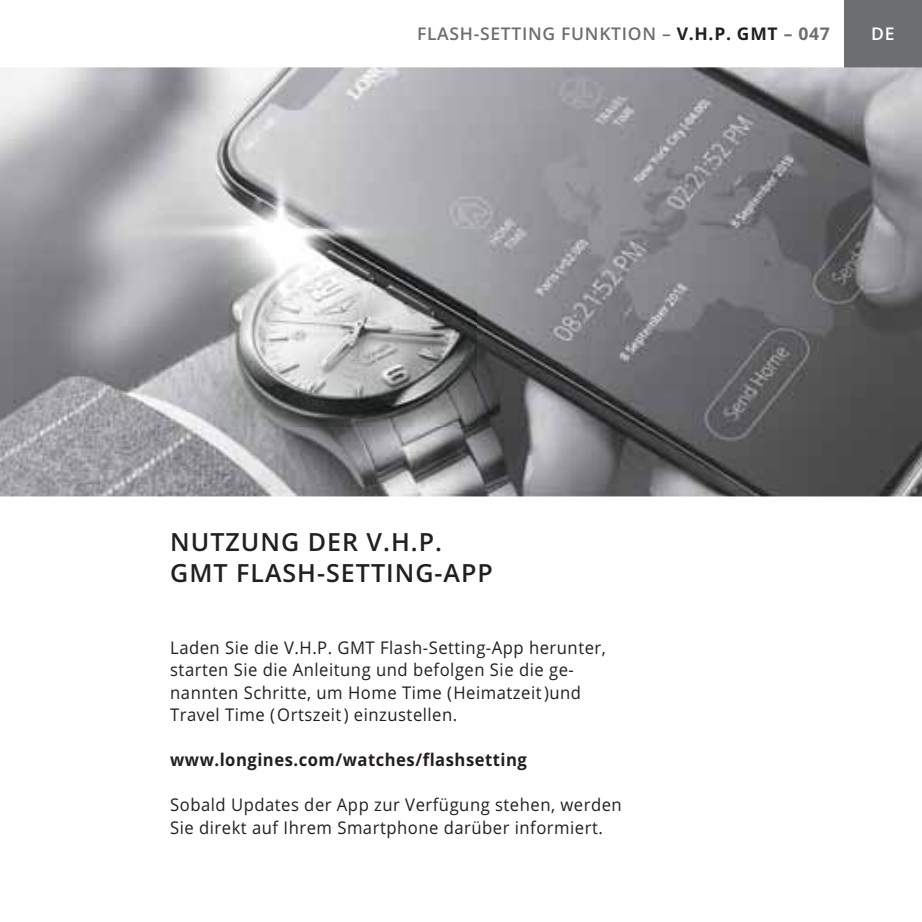
<style>
.page{position:relative;width:922px;height:922px;background:#fff}
.page>*{position:absolute;margin:0;border:0;box-sizing:border-box;transform-origin:0 0}
.t1{font:600 25px/31.2px "Open Sans";letter-spacing:.04em;color:#231f20}
.t2{font:17.5px/22.5px "Open Sans";letter-spacing:.03em;color:#231f20;scale:.95 1}
.t3{font:700 17.5px "Open Sans";letter-spacing:.03em;color:#231f20;scale:.95 1}
.t4{font:600 17.5px "Open Sans";letter-spacing:.04em;color:#6d6e70}
.t5{font:600 17.5px "Open Sans";color:#fff}
.s1{font-weight:700;color:#231f20}
.s2{font-weight:700}
</style>
<div class="page">
<div style="left:843px;top:0;width:78px;height:67px;background:#6d6e70"></div>
<img style="left:0;top:67px;width:921px;height:429px">
<img style="left:228px;top:230px;width:248px;height:197px">
<p class="t4" style="left:417px;top:24px;width:414px">FLASH-SETTING FUNKTION – <span class="s1">V.H.P. GMT</span> <span class="s2">– 047</span></p>
<p class="t5" style="left:871px;top:24px;width:25px">DE</p>
<h1 class="t1" style="left:170px;top:526px;width:324px">NUTZUNG DER V.H.P.<br>GMT FLASH-SETTING-APP</h1>
<p class="t2" style="left:170px;top:638px;width:460px">Laden Sie die V.H.P. GMT Flash-Setting-App herunter, starten Sie die Anleitung und befolgen Sie die ge&shy;nannten Schritte, um Home Time (Heimatzeit )und Travel Time (Ortszeit) einzustellen.</p>
<p class="t3" style="left:170px;top:753px;width:377px">www.longines.com/watches/flashsetting</p>
<p class="t2" style="left:170px;top:795px;width:476px">Sobald Updates der App zur Verfügung stehen, werden<br>Sie direkt auf Ihrem Smartphone darüber informiert.</p>
</div>
